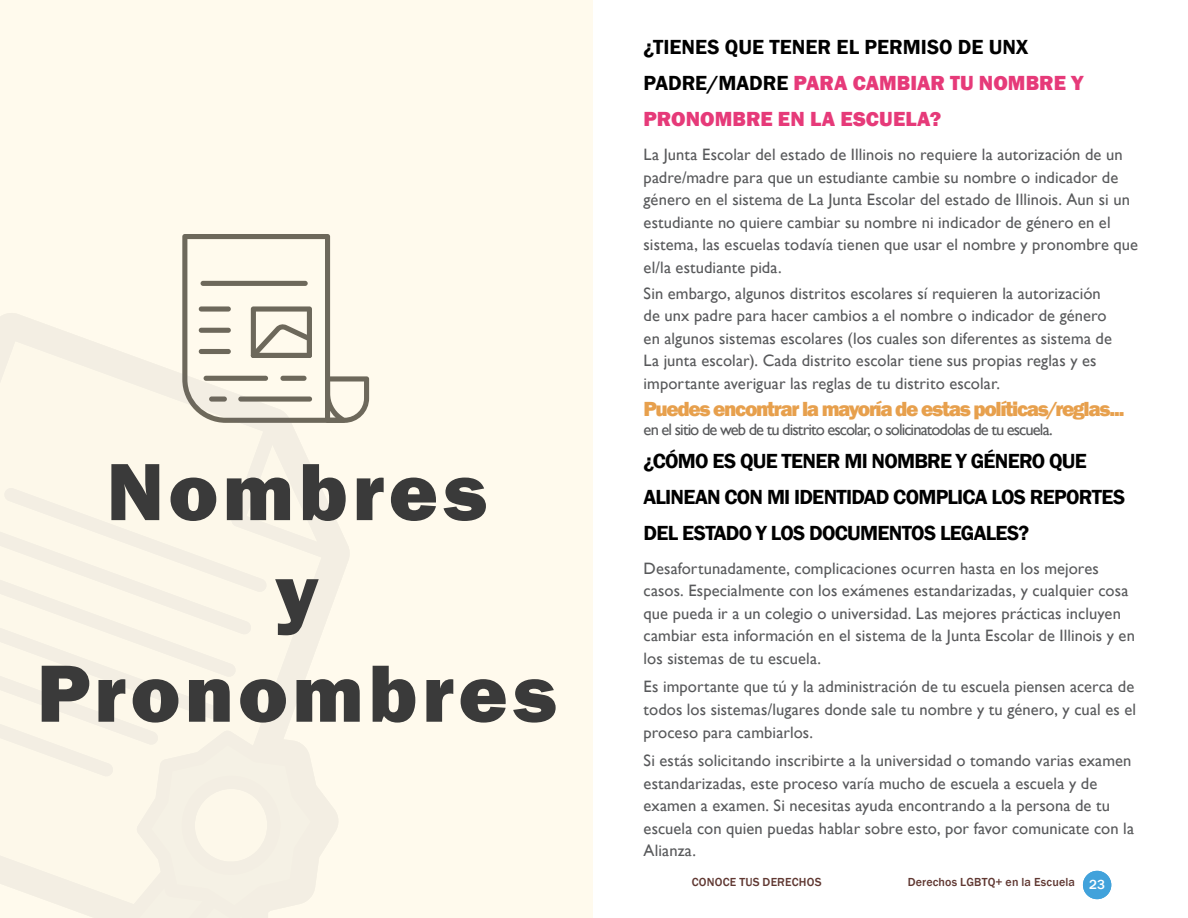
<style>
.page{position:relative;width:1188px;height:918px;background:#fff}
.page>*{position:absolute;margin:0;border:0;box-sizing:border-box;transform-origin:0 0}
.t1{font:800 84px/100.8px "Franklin Gothic";letter-spacing:.05em;color:#3a3a3a;text-align:center}
.t2{font:600 21px/36px "Franklin Gothic";letter-spacing:-.035em;color:#000}
.t3{font:800 21px/36px "Franklin Gothic";color:#e63a79}
.t4{font:800 21px "Franklin Gothic";letter-spacing:-.065em;color:#e7a04d}
.t5{font:16.5px/22.5px "Gill Sans";letter-spacing:.005em;color:#58595b}
.t6{font:16.5px "Gill Sans";letter-spacing:-.055em;color:#58595b}
.t7{font:500 12px "Franklin Gothic";letter-spacing:.015em;color:#603832}
.s1{font-weight:600;color:#000}
.s2{font-size:13.5px;color:#fff}
</style>
<div class="page">
<div style="left:0;top:0;width:593px;height:918px;background:#fffaed"></div>
<div style="left:1083px;top:871px;width:28px;height:28px;background:#41a2db;border-radius:50%"></div>
<svg style="left:0;top:313px;width:349px;height:605px"></svg>
<svg style="left:182px;top:234px;width:187px;height:189px"></svg>
<div style="left:201px;top:281px;width:107px;height:5px;background:#6d685b;border-radius:3px"></div>
<h1 class="t1" style="left:37px;top:441px;width:522px">Nombres<br>y<br>Pronombres</h1>
<p class="t3" style="left:644px;top:29px;width:442px"><span class="s1">¿TIENES QUE TENER EL PERMISO DE UNX<br>PADRE/MADRE</span> PARA CAMBIAR TU NOMBRE Y<br>PRONOMBRE EN LA ESCUELA?</p>
<p class="t5" style="left:644px;top:144px;width:496px">La Junta Escolar del estado de Illinois no requiere la autorización de un padre/madre para que un estudiante cambie su nombre o indicador de género en el sistema de La Junta Escolar del estado de Illinois. Aun si un estudiante no quiere cambiar su nombre ni indicador de género en el sistema, las escuelas todavía tienen que usar el nombre y pronombre que el/la estudiante pida.</p>
<p class="t5" style="left:644px;top:282px;width:470px">Sin embargo, algunos distritos escolares sí requieren la autorización de unx padre para hacer cambios a el nombre o indicador de género en algunos sistemas escolares (los cuales son diferentes as sistema de La junta escolar). Cada distrito escolar tiene sus propias reglas y es importante averiguar las reglas de tu distrito escolar.</p>
<p class="t4" style="left:644px;top:395px;width:483px">Puedes encontrar la mayoría de estas políticas/reglas...</p>
<p class="t6" style="left:644px;top:420px;width:411px">en el sitio de web de tu distrito escolar, o solicinatodolas de tu escuela.</p>
<p class="t2" style="left:644px;top:443px;width:483px">¿CÓMO ES QUE TENER MI NOMBRE Y GÉNERO QUE<br>ALINEAN CON MI IDENTIDAD COMPLICA LOS REPORTES<br>DEL ESTADO Y LOS DOCUMENTOS LEGALES?</p>
<p class="t5" style="left:644px;top:557px;width:493px">Desafortunadamente, complicaciones ocurren hasta en los mejores casos. Especialmente con los exámenes estandarizadas, y cualquier cosa que pueda ir a un colegio o universidad. Las mejores prácticas incluyen cambiar esta información en el sistema de la Junta Escolar de Illinois y en los sistemas de tu escuela.</p>
<p class="t5" style="left:644px;top:676px;width:494px;text-align:justify">Es importante que tú y la administración de tu escuela piensen acerca de todos los sistemas/lugares donde sale tu nombre y tu género, y cual es el proceso para cambiarlos.</p>
<p class="t5" style="left:644px;top:749px;width:492px">Si estás solicitando inscribirte a la universidad o tomando varias examen estandarizadas, este proceso varía mucho de escuela a escuela y de examen a examen. Si necesitas ayuda encontrando a la persona de tu escuela con quien puedas hablar sobre esto, por favor comunicate con la Alianza.</p>
<p class="t7" style="left:692px;top:874px;width:131px">CONOCE TUS DERECHOS</p>
<p class="t7" style="left:908px;top:874px;width:199px">Derechos LGBTQ+ en la Escuela <span class="s2">23</span></p>
</div>
